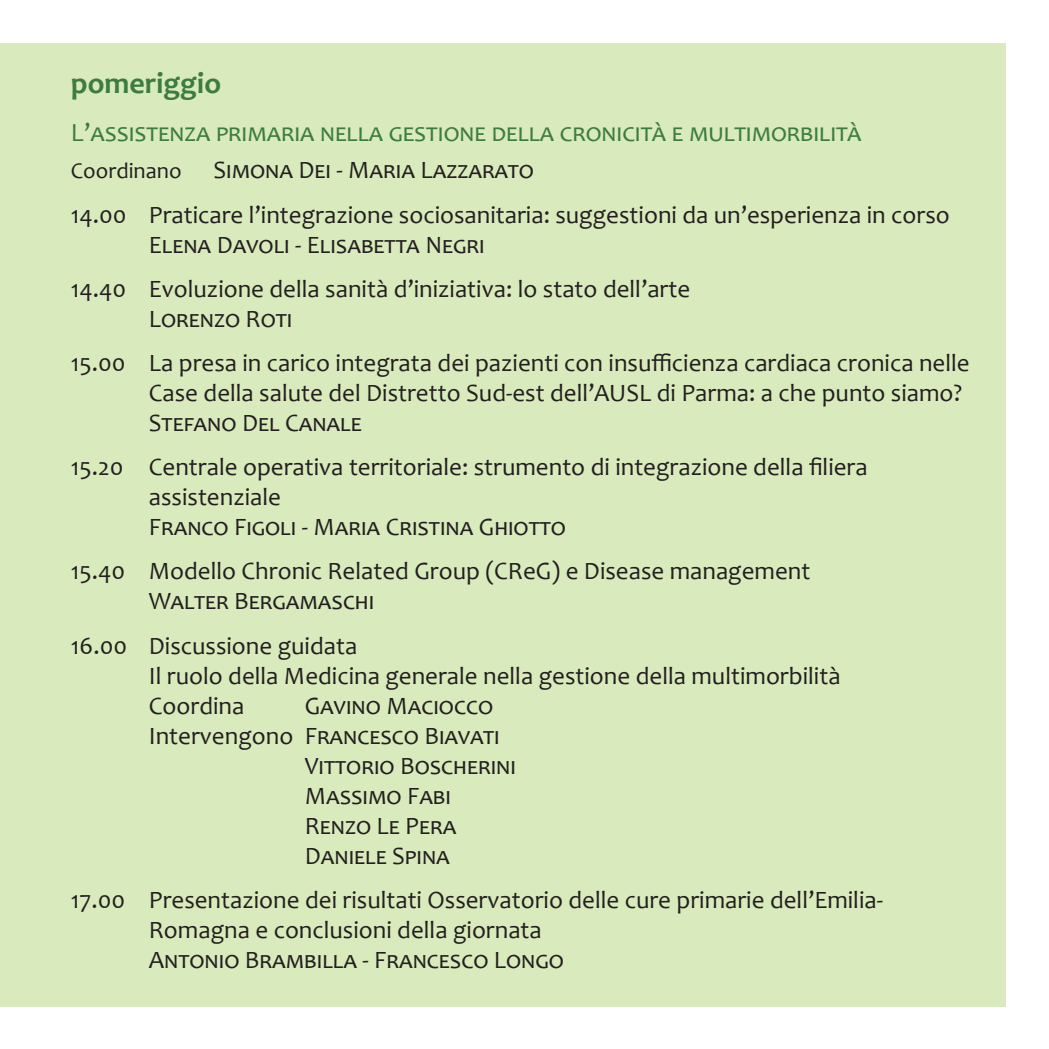
<style>
.page{position:relative;width:1049px;height:1049px;background:#fff}
.page>*{position:absolute;margin:0;border:0;box-sizing:border-box;transform-origin:0 0}
.t1{font:700 30px "Candara";color:#3d7c40}
.t2{font:26.25px "Candara";color:#3d7c40}
.t3{font:25px/30px "Candara";color:#231f20}
.t4{font:22.5px "Candara";color:#231f20}
</style>
<div class="page">
<div style="left:0;top:43px;width:1006px;height:963px;background:#d9eabc"></div>
<p class="t1" style="left:71px;top:64px;width:152px">pomeriggio</p>
<p class="t2" style="left:71px;top:116px;width:791px">L’assistenza primaria nella gestione della cronicità e multimorbilità</p>
<p class="t4" style="left:71px;top:157px;width:112px">Coordinano</p>
<p class="t3" style="left:71px;top:148px;width:880px;line-height:44.2px;text-indent:142px">Simona Dei - Maria Lazzarato<br>14.00 Praticare l’integrazione sociosanitaria: suggestioni da un’esperienza in corso</p>
<p class="t3" style="left:71px;top:222px;width:621px;line-height:44.2px;text-indent:78px">Elena Davoli - Elisabetta Negri<br>14.40 Evoluzione della sanità d’iniziativa: lo stato dell’arte</p>
<p class="t3" style="left:71px;top:296px;width:900px;line-height:44.2px;text-indent:78px">Lorenzo Roti<br>15.00 La presa in carico integrata dei pazienti con insufficienza cardiaca cronica nelle</p>
<p class="t3" style="left:149px;top:378px;width:815px">Case della salute del Distretto Sud-est dell’AUSL di Parma: a che punto siamo?<br>Stefano Del Canale</p>
<p class="t3" style="left:149px;top:452px;width:720px;text-indent:-78px">15.20 Centrale operativa territoriale: strumento di integrazione della filiera assistenziale<br>Franco Figoli - Maria Cristina Ghiotto</p>
<p class="t3" style="left:149px;top:556px;width:663px;text-indent:-78px">15.40 Modello Chronic Related Group (CReG) e Disease management<br>Walter Bergamaschi</p>
<p class="t3" style="left:149px;top:630px;width:693px;text-indent:-78px">16.00 Discussione guidata<br>Il ruolo della Medicina generale nella gestione della multimorbilità<br>Coordina</p>
<p class="t3" style="left:305px;top:690px;width:190px">Gavino Maciocco</p>
<p class="t3" style="left:149px;top:720px;width:352px">Intervengono Francesco Biavati</p>
<p class="t3" style="left:305px;top:750px;width:213px">Vittorio Boscherini</p>
<p class="t3" style="left:305px;top:780px;width:148px">Massimo Fabi</p>
<p class="t3" style="left:305px;top:810px;width:152px">Renzo Le Pera</p>
<p class="t3" style="left:305px;top:840px;width:145px">Daniele Spina</p>
<p class="t3" style="left:149px;top:884px;width:736px;text-indent:-78px">17.00 Presentazione dei risultati Osservatorio delle cure primarie dell’Emilia-<br>Romagna e conclusioni della giornata<br>Antonio Brambilla - Francesco Longo</p>
</div>
